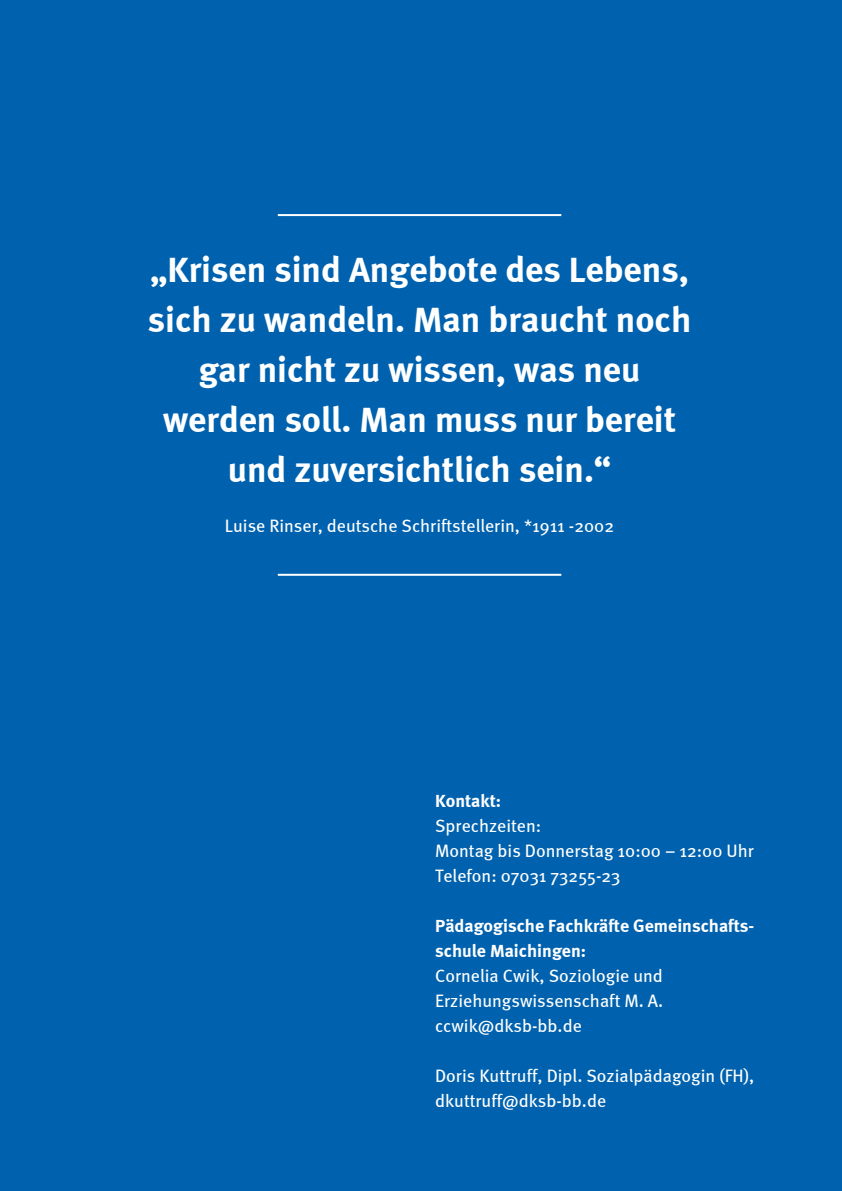
<style>
.page{position:relative;width:842px;height:1191px;background:#0062ae}
.page>*{position:absolute;margin:0;border:0;box-sizing:border-box;transform-origin:0 0}
.t1{font:700 36px/50px "Meta";color:#fff;text-align:center}
.t2{font:18px/25px "Meta";color:#fff}
.t3{font:700 18px/25px "Meta";color:#fff}
</style>
<div class="page">
<hr style="left:278px;top:214px;width:283px;height:2px;background:#fff">
<hr style="left:278px;top:574px;width:283px;height:2px;background:#fff">
<h1 class="t1" style="left:148px;top:244px;width:545px">„Krisen sind Angebote des Lebens, sich zu wandeln. Man braucht noch gar nicht zu wissen, was neu werden soll. Man muss nur bereit und zuversichtlich sein.“</h1>
<p class="t2" style="left:225px;top:513px;width:391px">Luise Rinser, deutsche Schriftstellerin, *1911 -2002</p>
<p class="t3" style="left:435px;top:788px;width:68px">Kontakt:</p>
<p class="t2" style="left:435px;top:813px;width:320px">Sprechzeiten:<br>Montag bis Donnerstag 10:00 – 12:00 Uhr<br>Telefon: 07031 73255-23</p>
<p class="t3" style="left:435px;top:913px;width:321px">Pädagogische Fachkräfte Gemeinschafts&shy;schule Maichingen:</p>
<p class="t2" style="left:435px;top:963px;width:230px;text-align:justify">Cornelia Cwik, Soziologie und Erziehungswissenschaft M. A. ccwik@dksb-bb.de</p>
<p class="t2" style="left:435px;top:1063px;width:321px">Doris Kuttruff, Dipl. Sozialpädagogin (FH), dkuttruff@dksb-bb.de</p>
</div>
